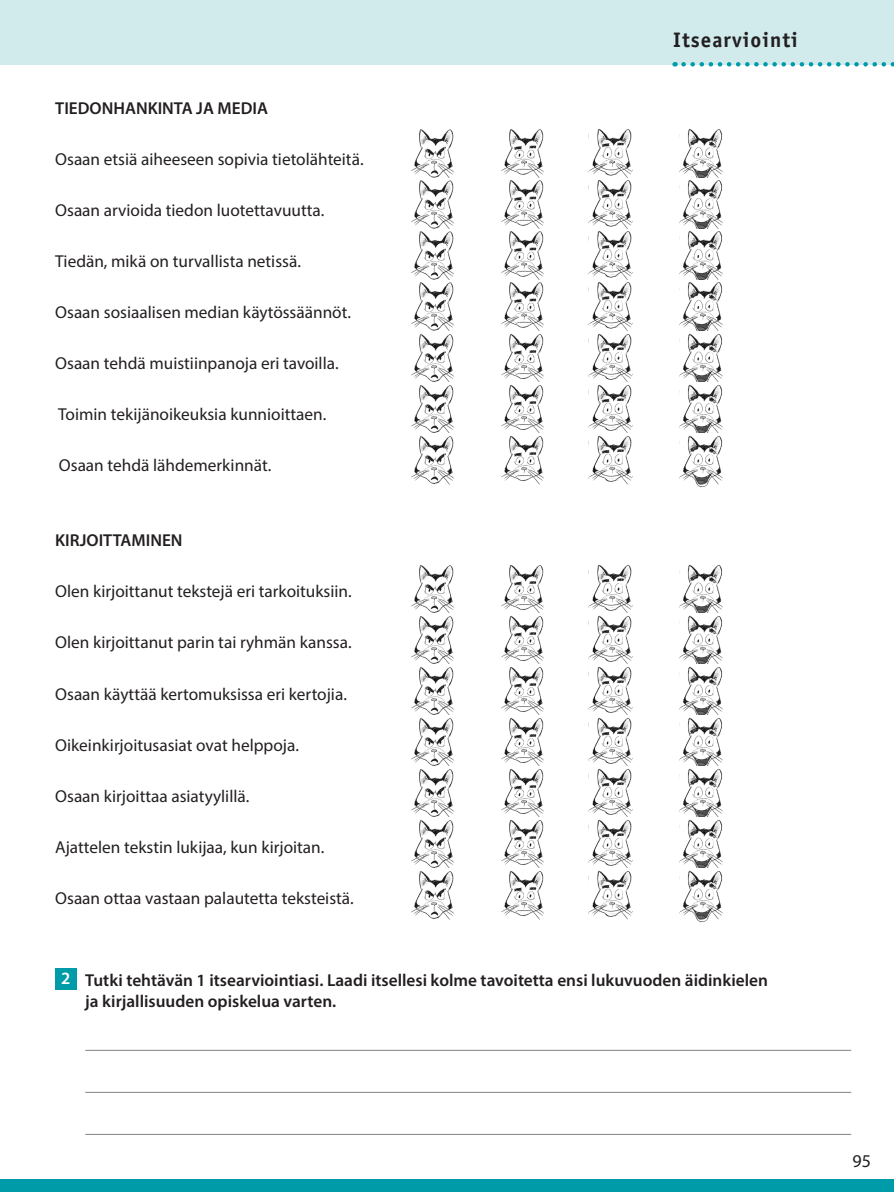
<style>
.page{position:relative;width:894px;height:1192px;background:#fff}
.page>*{position:absolute;margin:0;border:0;box-sizing:border-box;transform-origin:0 0}
.t1{font:700 21px "Officina Sans Std";letter-spacing:.05em;color:#231f20}
.t2{font:18px "Myriad Pro";color:#231f20}
.t3{font:17.25px "Myriad Pro";color:#231f20}
.t4{font:600 17.25px/21px "Myriad Pro";color:#231f20}
.s1{color:#fff}
</style>
<div class="page">
<div style="left:0;top:1179px;width:893px;height:12px;background:#009ba8"></div>
<div style="left:0;top:0;width:893px;height:65px;background:#d1ebed"></div>
<svg style="left:683px;top:62px;width:211px;height:5px"></svg>
<div style="left:55px;top:967px;width:21px;height:22px;background:#009ba8"></div>
<hr style="left:85px;top:1049px;width:765px;height:1px;background:#808285">
<hr style="left:85px;top:1091px;width:765px;height:1px;background:#808285">
<hr style="left:85px;top:1133px;width:765px;height:1px;background:#808285">
<img style="left:679px;top:129px;width:44px;height:49px">
<img style="left:588px;top:129px;width:43px;height:49px">
<img style="left:501px;top:129px;width:42px;height:49px">
<img style="left:411px;top:129px;width:44px;height:49px">
<img style="left:679px;top:564px;width:44px;height:49px">
<img style="left:588px;top:564px;width:43px;height:49px">
<img style="left:501px;top:565px;width:42px;height:48px">
<img style="left:411px;top:565px;width:44px;height:48px">
<img style="left:679px;top:180px;width:44px;height:49px">
<img style="left:588px;top:180px;width:43px;height:49px">
<img style="left:501px;top:180px;width:42px;height:49px">
<img style="left:411px;top:180px;width:44px;height:49px">
<img style="left:679px;top:615px;width:44px;height:49px">
<img style="left:588px;top:615px;width:43px;height:49px">
<img style="left:501px;top:616px;width:42px;height:48px">
<img style="left:411px;top:616px;width:44px;height:48px">
<img style="left:679px;top:231px;width:44px;height:49px">
<img style="left:588px;top:231px;width:43px;height:49px">
<img style="left:501px;top:231px;width:42px;height:49px">
<img style="left:411px;top:231px;width:44px;height:49px">
<img style="left:679px;top:666px;width:44px;height:49px">
<img style="left:588px;top:666px;width:43px;height:49px">
<img style="left:501px;top:667px;width:42px;height:48px">
<img style="left:411px;top:667px;width:44px;height:48px">
<img style="left:679px;top:282px;width:44px;height:49px">
<img style="left:588px;top:282px;width:43px;height:49px">
<img style="left:501px;top:282px;width:42px;height:49px">
<img style="left:411px;top:282px;width:44px;height:49px">
<img style="left:679px;top:717px;width:44px;height:49px">
<img style="left:588px;top:717px;width:43px;height:49px">
<img style="left:501px;top:718px;width:42px;height:48px">
<img style="left:411px;top:718px;width:44px;height:48px">
<img style="left:679px;top:333px;width:44px;height:49px">
<img style="left:588px;top:333px;width:43px;height:49px">
<img style="left:501px;top:334px;width:42px;height:48px">
<img style="left:411px;top:334px;width:44px;height:48px">
<img style="left:679px;top:768px;width:44px;height:49px">
<img style="left:588px;top:768px;width:43px;height:49px">
<img style="left:501px;top:769px;width:42px;height:48px">
<img style="left:411px;top:769px;width:44px;height:48px">
<img style="left:679px;top:384px;width:44px;height:49px">
<img style="left:588px;top:384px;width:43px;height:49px">
<img style="left:501px;top:385px;width:42px;height:48px">
<img style="left:411px;top:385px;width:44px;height:48px">
<img style="left:679px;top:819px;width:44px;height:49px">
<img style="left:588px;top:819px;width:43px;height:49px">
<img style="left:501px;top:820px;width:42px;height:48px">
<img style="left:411px;top:820px;width:44px;height:48px">
<img style="left:679px;top:435px;width:44px;height:53px">
<img style="left:588px;top:435px;width:43px;height:50px">
<img style="left:501px;top:436px;width:42px;height:49px">
<img style="left:411px;top:436px;width:44px;height:49px">
<img style="left:679px;top:870px;width:44px;height:53px">
<img style="left:588px;top:870px;width:43px;height:50px">
<img style="left:501px;top:871px;width:42px;height:49px">
<img style="left:411px;top:871px;width:44px;height:49px">
<p class="t4" style="left:55px;top:97px;width:214px">TIEDONHANKINTA JA MEDIA</p>
<p class="t3" style="left:55px;top:149px;width:310px">Osaan etsiä aiheeseen sopivia tietolähteitä.</p>
<p class="t3" style="left:55px;top:200px;width:270px">Osaan arvioida tiedon luotettavuutta.</p>
<p class="t3" style="left:55px;top:251px;width:247px">Tiedän, mikä on turvallista netissä.</p>
<p class="t3" style="left:55px;top:302px;width:297px">Osaan sosiaalisen median käytössäännöt.</p>
<p class="t3" style="left:55px;top:353px;width:285px">Osaan tehdä muistiinpanoja eri tavoilla.</p>
<p class="t3" style="left:58px;top:404px;width:269px">Toimin tekijänoikeuksia kunnioittaen.</p>
<p class="t3" style="left:59px;top:455px;width:214px">Osaan tehdä lähdemerkinnät.</p>
<p class="t4" style="left:55px;top:529px;width:129px">KIRJOITTAMINEN</p>
<p class="t3" style="left:55px;top:581px;width:298px">Olen kirjoittanut tekstejä eri tarkoituksiin.</p>
<p class="t3" style="left:55px;top:632px;width:298px">Olen kirjoittanut parin tai ryhmän kanssa.</p>
<p class="t3" style="left:55px;top:683px;width:293px">Osaan käyttää kertomuksissa eri kertojia.</p>
<p class="t3" style="left:55px;top:734px;width:245px">Oikeinkirjoitusasiat ovat helppoja.</p>
<p class="t3" style="left:55px;top:785px;width:195px">Osaan kirjoittaa asiatyylillä.</p>
<p class="t3" style="left:55px;top:836px;width:270px">Ajattelen tekstin lukijaa, kun kirjoitan.</p>
<p class="t3" style="left:55px;top:887px;width:300px">Osaan ottaa vastaan palautetta teksteistä.</p>
<p class="t1" style="left:673px;top:27px;width:126px">Itsearviointi</p>
<p class="t4" style="left:85px;top:969px;width:684px;text-indent:-24px"><span class="s1">2</span> Tutki tehtävän 1 itsearviointiasi. Laadi itsellesi kolme tavoitetta ensi lukuvuoden äidinkielen ja kirjallisuuden opiskelua varten.</p>
<p class="t2" style="left:852px;top:1149px;width:20px">95</p>
</div>
